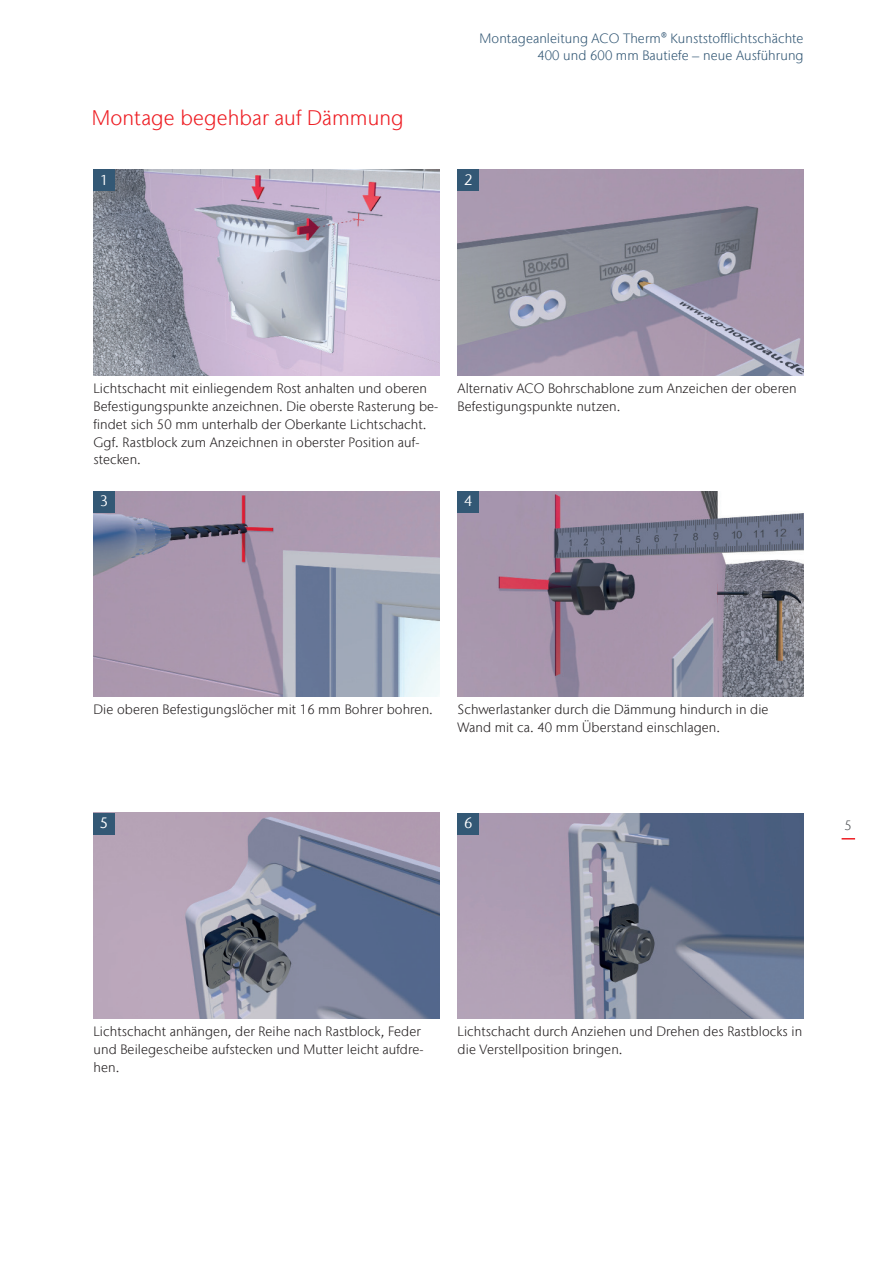
<style>
.page{position:relative;width:893px;height:1263px;background:#fff}
.page>*{position:absolute;margin:0;border:0;box-sizing:border-box;transform-origin:0 0}
.t1{font:300 21px "Stone Sans IIITC Com";letter-spacing:.005em;color:#ee1d23}
.t2{font:15px "Stone Sans IIITC Com";color:#fff}
.t3{font:14.4px "Stone Sans IIITC Com";color:#fff}
.t4{font:300 13.5px/17.9px "Stone Sans IIITC Com";letter-spacing:.005em;color:#231f20}
.t5{font:300 13.5px/17.9px "Stone Sans IIITC Com";letter-spacing:.005em;color:#335875;text-align:right}
.t6{font:300 13.5px "Stone Sans IIITC Com";color:#505457}
.s1{font-weight:400}
</style>
<div class="page">
<img style="left:458px;top:813px;width:346px;height:205px">
<img style="left:94px;top:813px;width:346px;height:205px">
<img style="left:458px;top:491px;width:346px;height:205px">
<img style="left:94px;top:491px;width:346px;height:205px">
<img style="left:458px;top:170px;width:346px;height:205px">
<img style="left:94px;top:170px;width:346px;height:205px">
<div style="left:94px;top:491px;width:21px;height:21px;background:#335875"></div>
<div style="left:458px;top:491px;width:21px;height:21px;background:#335875"></div>
<div style="left:94px;top:813px;width:21px;height:21px;background:#335875"></div>
<div style="left:94px;top:170px;width:21px;height:21px;background:#335875"></div>
<div style="left:458px;top:170px;width:21px;height:21px;background:#335875"></div>
<div style="left:458px;top:813px;width:21px;height:21px;background:#335875"></div>
<svg style="left:842px;top:838px;width:13px;height:1px"></svg>
<p class="t5" style="left:480px;top:29px;width:325px">Montageanleitung ACO Therm<span class="s1">®</span> Kunststofflichtschächte<br>400 und 600 mm Bautiefe – neue Ausführung</p>
<h1 class="t1" style="left:92px;top:105px;width:313px">Montage begehbar auf Dämmung</h1>
<p class="t3" style="left:100px;top:171px;width:10px">1</p>
<p class="t2" style="left:464px;top:170px;width:10px">2</p>
<p class="t4" style="left:94px;top:379px;width:346px">Lichtschacht mit einliegendem Rost anhalten und oberen Befestigungspunkte anzeichnen. Die oberste Rasterung be&shy;findet sich 50 mm unterhalb der Oberkante Lichtschacht.<br>Ggf. Rastblock zum Anzeichnen in oberster Position auf&shy;stecken.</p>
<p class="t4" style="left:458px;top:379px;width:340px">Alternativ ACO Bohrschablone zum Anzeichen der oberen<br>Befestigungspunkte nutzen.</p>
<p class="t2" style="left:100px;top:492px;width:10px">3</p>
<p class="t2" style="left:464px;top:492px;width:10px">4</p>
<p class="t4" style="left:94px;top:701px;width:341px">Die oberen Befestigungslöcher mit 16 mm Bohrer bohren.</p>
<p class="t4" style="left:458px;top:701px;width:312px">Schwerlastanker durch die Dämmung hindurch in die<br>Wand mit ca. 40 mm Überstand einschlagen.</p>
<p class="t2" style="left:100px;top:814px;width:10px">5</p>
<p class="t2" style="left:464px;top:814px;width:10px">6</p>
<p class="t6" style="left:845px;top:816px;width:9px">5</p>
<p class="t4" style="left:94px;top:1022px;width:332px">Lichtschacht anhängen, der Reihe nach Rastblock, Feder und Beilegescheibe aufstecken und Mutter leicht aufdre&shy;hen.</p>
<p class="t4" style="left:458px;top:1022px;width:346px">Lichtschacht durch Anziehen und Drehen des Rastblocks in die Verstellposition bringen.</p>
</div>
